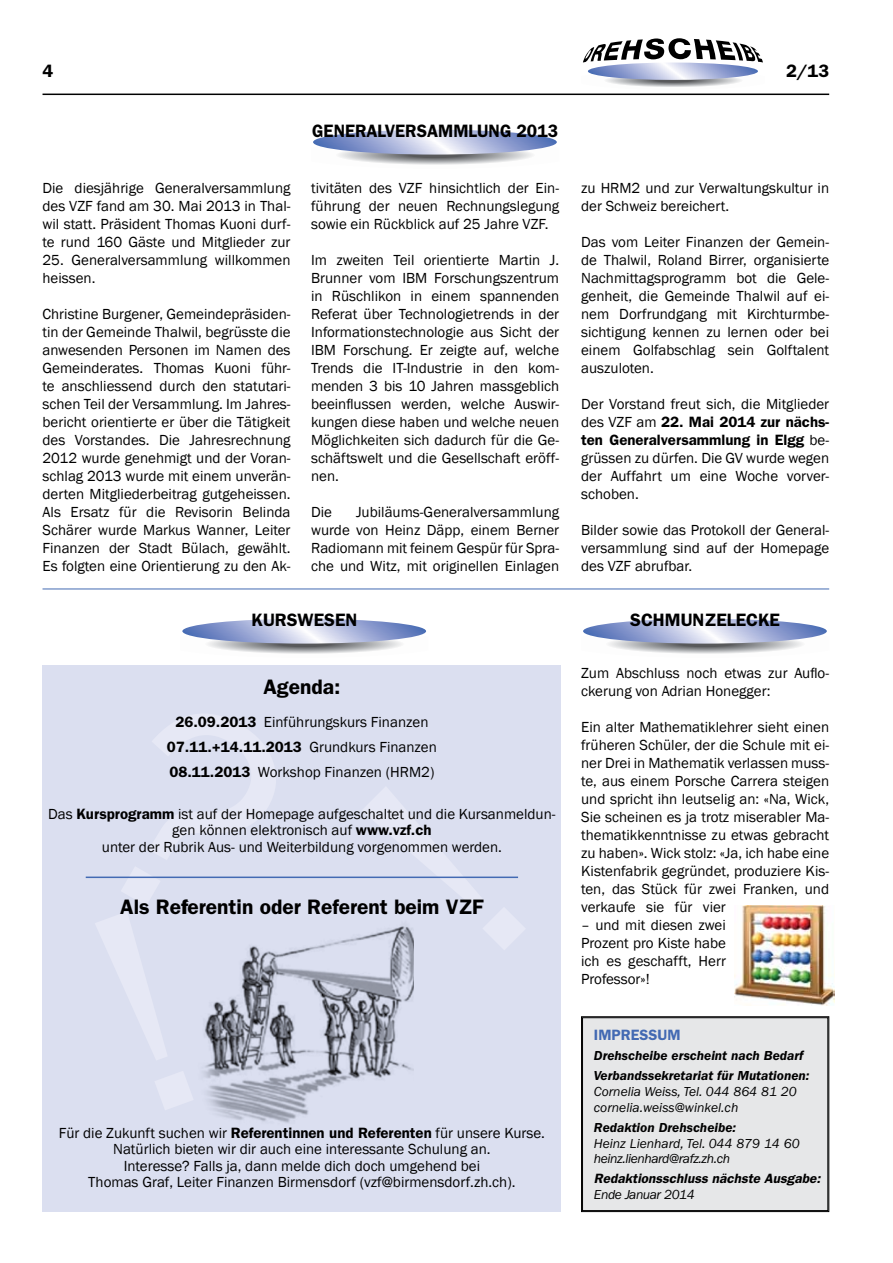
<style>
.page{position:relative;width:893px;height:1263px;background:#fff}
.page>*{position:absolute;margin:0;border:0;box-sizing:border-box;transform-origin:0 0}
.t1{font:600 21px "Franklin Gothic";color:#000}
.t2{font:600 18px "Franklin Gothic";color:#000}
.t3{font:600 18px "Franklin Gothic";color:#000;scale:.96 1}
.t4{font:15px/18px "Franklin Gothic";color:#000;text-align:justify}
.t5{font:600 15px "Franklin Gothic";color:#436ab3}
.t6{font:italic 13.5px/15.8px "Franklin Gothic";color:#000}
.t7{font:italic 600 13.5px/20px "Franklin Gothic";color:#000}
.t8{font:italic 600 13.5px "Franklin Gothic";color:#000}
.t9{font:italic 13.5px "Franklin Gothic";letter-spacing:-.03em;color:#000}
.s1{font-weight:600}
</style>
<div class="page">
<div style="left:43px;top:665px;width:518px;height:547px;background:#dbdff0"></div>
<hr style="left:43px;top:94px;width:786px;height:1px;background:#000">
<svg style="left:583px;top:38px;width:180px;height:49px"></svg>
<svg style="left:182px;top:619px;width:244px;height:35px"></svg>
<div style="left:581px;top:1016px;width:249px;height:196px;background:#e6e7e8"></div>
<div style="left:582px;top:1017px;width:246px;height:194px;border:1px solid #000"></div>
<hr style="left:86px;top:876px;width:432px;height:2px;background:#436ab3">
<svg style="left:313px;top:130px;width:244px;height:35px"></svg>
<svg style="left:583px;top:619px;width:244px;height:35px"></svg>
<img style="left:203px;top:937px;width:211px;height:186px">
<hr style="left:43px;top:589px;width:786px;height:1px;background:#436ab3">
<img style="left:734px;top:906px;width:100px;height:99px">
<svg style="left:85px;top:876px;width:212px;height:3px"></svg>
<svg style="left:361px;top:876px;width:158px;height:76px"></svg>
<p class="t2" style="left:43px;top:60px;width:12px">4</p>
<p class="t2" style="left:786px;top:60px;width:45px">2/13</p>
<p class="t4" style="left:43px;top:180px;width:250px">Die diesjährige Generalversammlung des VZF fand am 30. Mai 2013 in Thal&shy;wil statt. Präsident Thomas Kuoni durf&shy;te rund 160 Gäste und Mitglieder zur</p>
<p class="t4" style="left:43px;top:252px;width:250px">25. Generalversammlung willkommen heissen.</p>
<p class="t4" style="left:43px;top:306px;width:250px">Christine Burgener, Gemeindepräsiden&shy;tin der Gemeinde Thalwil, begrüsste die anwesenden Personen im Namen des Gemeinderates. Thomas Kuoni führ&shy;te anschliessend durch den statutari&shy;schen Teil der Versammlung. Im Jahres&shy;bericht orientierte er über die Tätigkeit des Vorstandes. Die Jahresrechnung 2012 wurde genehmigt und der Voran&shy;schlag 2013 wurde mit einem unverän&shy;derten Mitgliederbeitrag gutgeheissen.<br>Als Ersatz für die Revisorin Belinda Schärer wurde Markus Wanner, Leiter Finanzen der Stadt Bülach, gewählt.<br>Es folgten eine Orientierung zu den Ak-</p>
<p class="t3" style="left:312px;top:120px;width:258px">generalversaMmlung 2013</p>
<p class="t4" style="left:311px;top:180px;width:250px">tivitäten des VZF hinsichtlich der Ein&shy;führung der neuen Rechnungslegung sowie ein Rückblick auf 25 Jahre VZF.</p>
<p class="t4" style="left:311px;top:252px;width:250px">Im zweiten Teil orientierte Martin J.<br>Brunner vom IBM Forschungszentrum in Rüschlikon in einem spannenden Referat über Technologietrends in der Informationstechnologie aus Sicht der IBM Forschung. Er zeigte auf, welche Trends die IT-Industrie in den kom&shy;menden 3 bis 10 Jahren massgeblich beeinflussen werden, welche Auswir&shy;kungen diese haben und welche neuen Möglichkeiten sich dadurch für die Ge&shy;schäftswelt und die Gesellschaft eröff&shy;nen.</p>
<p class="t4" style="left:311px;top:504px;width:22px">Die</p>
<p class="t4" style="left:311px;top:504px;width:250px;text-indent:45px">Jubiläums-Generalversammlung wurde von Heinz Däpp, einem Berner Radiomann mit feinem Gespür für Spra&shy;che und Witz, mit originellen Einlagen</p>
<p class="t2" style="left:252px;top:609px;width:107px">Kurswesen</p>
<h1 class="t1" style="left:263px;top:674px;width:78px">Agenda:</h1>
<p class="t4" style="left:167px;top:710px;width:272px;line-height:25px;text-align:center"><span class="s1">26.09.2013</span> Einführungskurs Finanzen<br><span class="s1">07.11.+14.11.2013</span> Grundkurs Finanzen<br><span class="s1">08.11.2013</span> Workshop Finanzen (HRM2)</p>
<p class="t4" style="left:48px;top:806px;width:509px;line-height:16.5px;text-align:center">Das <span class="s1">Kursprogramm</span> ist auf der Homepage aufgeschaltet und die Kursanmeldun&shy;gen können elektronisch auf <span class="s1">www.vzf.ch<br></span>unter der Rubrik Aus- und Weiterbildung vorgenommen werden.</p>
<h1 class="t1" style="left:120px;top:894px;width:365px">Als Referentin oder Referent beim VZF</h1>
<p class="t4" style="left:59px;top:1125px;width:488px;line-height:16.5px;text-align:center">Für die Zukunft suchen wir <span class="s1">Referentinnen und Referenten</span> für unsere Kurse.<br>Natürlich bieten wir dir auch eine interessante Schulung an.<br>Interesse? Falls ja, dann melde dich doch umgehend bei<br>Thomas Graf, Leiter Finanzen Birmensdorf (vzf@birmensdorf.zh.ch).</p>
<p class="t4" style="left:581px;top:180px;width:250px">zu HRM2 und zur Verwaltungskultur in der Schweiz bereichert.</p>
<p class="t4" style="left:581px;top:234px;width:250px">Das vom Leiter Finanzen der Gemein&shy;de Thalwil, Roland Birrer, organisierte Nachmittagsprogramm bot die Gele&shy;genheit, die Gemeinde Thalwil auf ei&shy;nem Dorfrundgang mit Kirchturmbe&shy;sichtigung kennen zu lernen oder bei einem Golfabschlag sein Golftalent auszuloten.</p>
<p class="t4" style="left:581px;top:396px;width:250px">Der Vorstand freut sich, die Mitglieder des VZF am <span class="s1">22. Mai 2014 zur nächs&shy;ten Generalversammlung in Elgg</span> be&shy;grüssen zu dürfen. Die GV wurde wegen der Auffahrt um eine Woche vorver&shy;schoben.</p>
<p class="t4" style="left:581px;top:522px;width:250px">Bilder sowie das Protokoll der General&shy;versammlung sind auf der Homepage des VZF abrufbar.</p>
<p class="t2" style="left:630px;top:609px;width:151px">SCH MUN ZELECKE</p>
<p class="t4" style="left:581px;top:664px;width:250px">Zum Abschluss noch etwas zur Auflo&shy;ckerung von Adrian Honegger:</p>
<p class="t4" style="left:581px;top:718px;width:250px">Ein alter Mathematiklehrer sieht einen früheren Schüler, der die Schule mit ei&shy;ner Drei in Mathematik verlassen muss&shy;te, aus einem Porsche Carrera steigen und spricht ihn leutselig an: «Na, Wick, Sie scheinen es ja trotz miserabler Ma&shy;thematikkenntnisse zu etwas gebracht zu haben». Wick stolz: «Ja, ich habe eine Kistenfabrik gegründet, produziere Kis&shy;ten, das Stück für zwei Franken, und verkaufe sie für vier</p>
<p class="t4" style="left:581px;top:916px;width:146px">– und mit diesen zwei Prozent pro Kiste habe ich es geschafft, Herr Professor»!</p>
<p class="t5" style="left:594px;top:1026px;width:88px">IMPRESSUM</p>
<p class="t7" style="left:594px;top:1046px;width:217px">Drehscheibe erscheint nach Bedarf<br>Verbandssekretariat für Mutationen:</p>
<p class="t6" style="left:594px;top:1084px;width:204px">Cornelia Weiss, Tel. 044 864 81 20 cornelia.weiss@winkel.ch</p>
<p class="t7" style="left:594px;top:1117px;width:144px">Redaktion Drehscheibe:</p>
<p class="t6" style="left:594px;top:1135px;width:207px">Heinz Lienhard, Tel. 044 879 14 60 heinz.lienhard@rafz.zh.ch</p>
<p class="t8" style="left:594px;top:1171px;width:228px">Redaktionsschluss nächste Ausgabe:</p>
<p class="t9" style="left:594px;top:1187px;width:102px">Ende Januar 2014</p>
</div>
